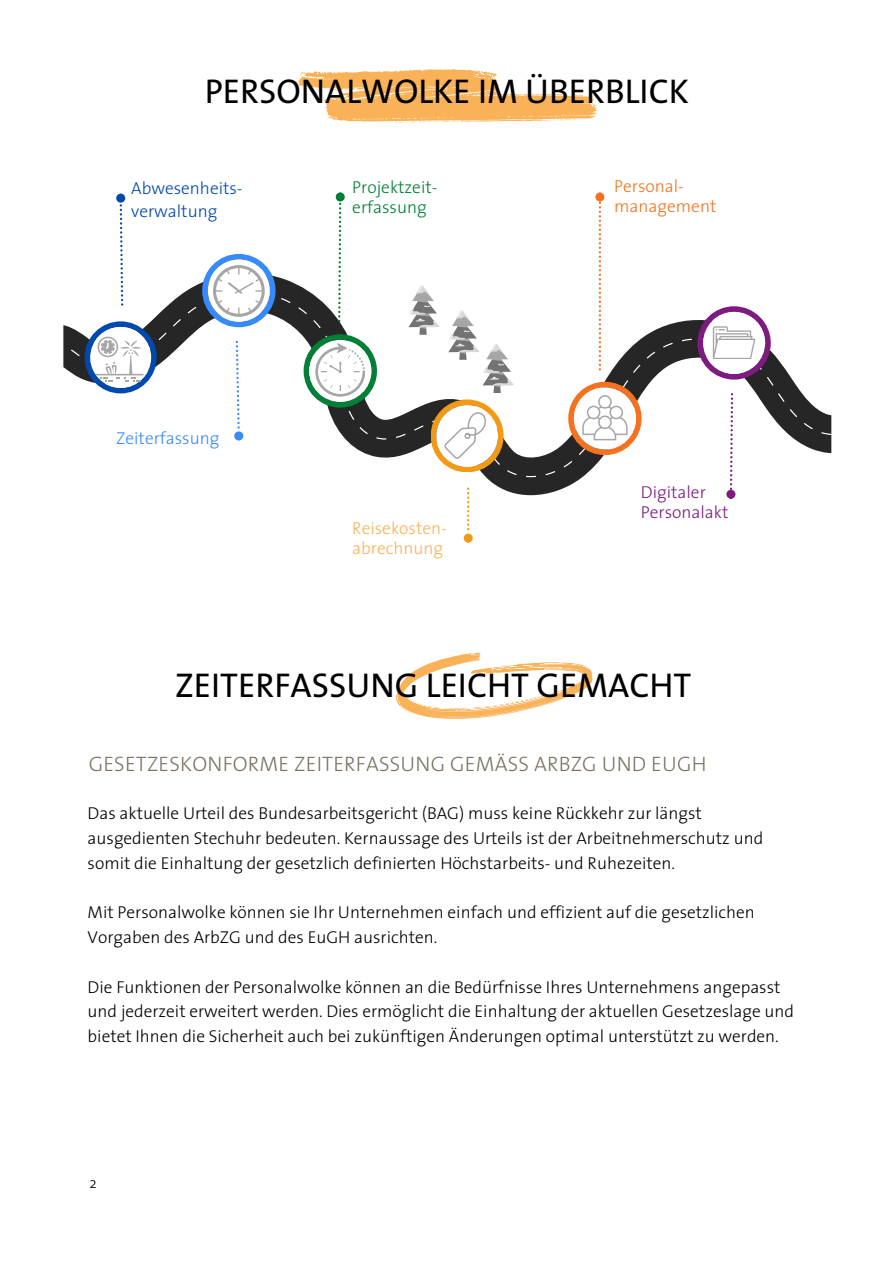
<style>
.page{position:relative;width:894px;height:1264px;background:#fff}
.page>*{position:absolute;margin:0;border:0;box-sizing:border-box;transform-origin:0 0}
.t1{font:34.5px "The Sans";color:#000}
.t2{font:300 21px "The Sans";letter-spacing:.01em;color:#7b7263}
.t3{font:300 17.25px/24.8px "The Sans";color:#000}
.t4{font:300 17.25px/23.7px "The Sans";color:#004aad}
.t5{font:300 17.25px/20.2px "The Sans";color:#f9b258}
.t6{font:300 17.25px/20.2px "The Sans";color:#008037}
.t7{font:300 17.25px "The Sans";color:#7d1b7e}
.t8{font:300 17.25px "The Sans";color:#f67220}
.t9{font:300 17.25px "The Sans";color:#378afa}
.t10{font:300 15px "The Sans";color:#000}
</style>
<div class="page">
<svg style="left:123px;top:276px;width:613px;height:219px"></svg>
<svg style="left:63px;top:291px;width:769px;height:186px"></svg>
<svg style="left:467px;top:487px;width:2px;height:43px"></svg>
<div style="left:464px;top:534px;width:7px;height:7px;background:#f29a15;border-radius:50%"></div>
<div style="left:463px;top:533px;width:9px;height:9px;border:2px solid #f29a15;border-radius:50%"></div>
<svg style="left:407px;top:285px;width:34px;height:49px"></svg>
<svg style="left:447px;top:310px;width:68px;height:82px"></svg>
<svg style="left:337px;top:195px;width:6px;height:127px"></svg>
<div style="left:335px;top:192px;width:9px;height:9px;border:2px solid #008037;border-radius:50%"></div>
<svg style="left:236px;top:341px;width:4px;height:87px"></svg>
<div style="left:235px;top:432px;width:7px;height:7px;background:#378afa;border-radius:50%"></div>
<div style="left:234px;top:431px;width:9px;height:9px;border:2px solid #378afa;border-radius:50%"></div>
<svg style="left:598px;top:202px;width:3px;height:168px"></svg>
<div style="left:596px;top:194px;width:7px;height:6px;background:#f67220;border-radius:50%"></div>
<div style="left:595px;top:192px;width:9px;height:9px;border:2px solid #f67220;border-radius:50%"></div>
<svg style="left:120px;top:204px;width:3px;height:101px"></svg>
<div style="left:117px;top:195px;width:7px;height:6px;background:#004aad;border-radius:50%"></div>
<div style="left:116px;top:194px;width:9px;height:9px;border:2px solid #004aad;border-radius:50%"></div>
<svg style="left:729px;top:393px;width:4px;height:97px"></svg>
<div style="left:727px;top:491px;width:7px;height:6px;background:#7d1b7e;border-radius:50%"></div>
<div style="left:726px;top:489px;width:9px;height:10px;border:2px solid #7d1b7e;border-radius:50%"></div>
<svg style="left:303px;top:334px;width:74px;height:73px"></svg>
<svg style="left:202px;top:254px;width:73px;height:73px"></svg>
<svg style="left:85px;top:321px;width:72px;height:72px"></svg>
<svg style="left:430px;top:399px;width:73px;height:73px"></svg>
<svg style="left:568px;top:382px;width:73px;height:73px"></svg>
<svg style="left:697px;top:306px;width:73px;height:73px"></svg>
<svg style="left:294px;top:69px;width:303px;height:54px"></svg>
<svg style="left:396px;top:652px;width:197px;height:67px"></svg>
<p class="t1" style="left:204px;top:62px;width:485px">PERSONALWOLKE IM ÜBERBLICK</p>
<p class="t4" style="left:131px;top:175px;width:113px">Abwesenheits&shy;verwaltung</p>
<p class="t6" style="left:352px;top:176px;width:87px">Projektzeit&shy;erfassung</p>
<p class="t9" style="left:116px;top:423px;width:105px">Zeiterfassung</p>
<h1 class="t5" style="left:352px;top:517px;width:96px">Reisekosten&shy;abrechnung</h1>
<p class="t8" style="left:614px;top:172px;width:71px">Personal-</p>
<p class="t8" style="left:614px;top:192px;width:104px">management</p>
<p class="t7" style="left:640px;top:478px;width:66px">Digitaler</p>
<p class="t7" style="left:640px;top:498px;width:89px">Personalakt</p>
<p class="t1" style="left:175px;top:657px;width:517px">ZEITERFASSUNG LEICHT GEMACHT</p>
<p class="t2" style="left:89px;top:746px;width:619px">GESETZESKONFORME ZEITERFASSUNG GEMÄSS ARBZG UND EUGH</p>
<p class="t3" style="left:88px;top:800px;width:677px">Das aktuelle Urteil des Bundesarbeitsgericht (BAG) muss keine Rückkehr zur längst ausgedienten Stechuhr bedeuten. Kernaussage des Urteils ist der Arbeitnehmerschutz und somit die Einhaltung der gesetzlich definierten Höchstarbeits- und Ruhezeiten.</p>
<p class="t3" style="left:88px;top:899px;width:668px">Mit Personalwolke können sie Ihr Unternehmen einfach und effizient auf die gesetzlichen<br>Vorgaben des ArbZG und des EuGH ausrichten.</p>
<p class="t3" style="left:88px;top:973px;width:707px">Die Funktionen der Personalwolke können an die Bedürfnisse Ihres Unternehmens angepasst und jederzeit erweitert werden. Dies ermöglicht die Einhaltung der aktuellen Gesetzeslage und bietet Ihnen die Sicherheit auch bei zukünftigen Änderungen optimal unterstützt zu werden.</p>
<p class="t10" style="left:89px;top:1170px;width:9px">2</p>
</div>
